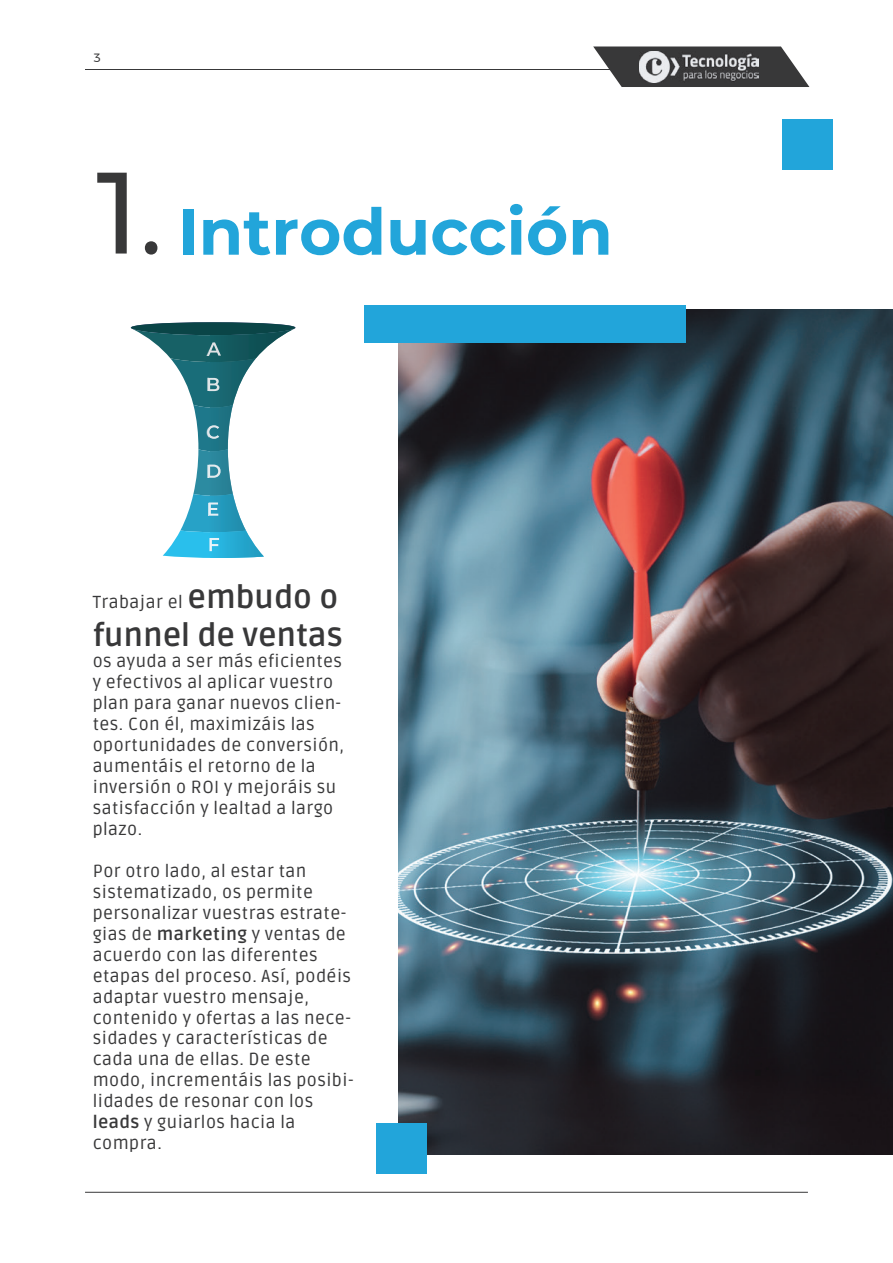
<style>
.page{position:relative;width:893px;height:1263px;background:#fff}
.page>*{position:absolute;margin:0;border:0;box-sizing:border-box;transform-origin:0 0}
.t1{font:700 64.5px "Montserrat";color:#22a5da}
.t2{font:700 31.5px "Ruda";color:#383839}
.t3{font:600 18.9px "Montserrat";color:#dfe3e5}
.t4{font:600 18.9px "Montserrat";color:#e1e6e8}
.t5{font:600 18.9px "Montserrat";color:#e3e8ec}
.t6{font:600 18.9px "Montserrat";color:#e5ecef}
.t7{font:600 18.9px "Montserrat";color:#e7eff5}
.t8{font:17.4px/21px "Ruda";letter-spacing:.025em;color:#383839}
.t9{font:12px "Montserrat";color:#383839}
.s1{font-weight:400;font-size:115.5px;color:#383839}
.s2{font-weight:700;font-size:31.5px}
.s3{font-weight:700}
</style>
<div class="page">
<hr style="left:85px;top:69px;width:673px;height:1px;background:#383839">
<hr style="left:85px;top:1192px;width:723px;height:1px;background:#383839">
<svg style="left:593px;top:47px;width:216px;height:40px"></svg>
<img style="left:639px;top:51px;width:119px;height:31px">
<div style="left:782px;top:119px;width:51px;height:51px;background:#22a5da"></div>
<img style="left:398px;top:310px;width:495px;height:845px">
<svg style="left:130px;top:322px;width:166px;height:236px"></svg>
<div style="left:364px;top:305px;width:322px;height:37px;background:#22a5da"></div>
<div style="left:376px;top:1123px;width:51px;height:51px;background:#22a5da"></div>
<p class="t9" style="left:94px;top:49px;width:9px">3</p>
<h1 class="t1" style="left:97px;top:185px;width:518px"><span class="s1">1.</span> Introducción</h1>
<p class="t3" style="left:207px;top:335px;width:16px">A</p>
<p class="t4" style="left:206px;top:371px;width:16px">B</p>
<p class="t5" style="left:206px;top:418px;width:15px">C</p>
<p class="t6" style="left:206px;top:458px;width:17px">D</p>
<p class="t7" style="left:207px;top:496px;width:14px">E</p>
<p class="t8" style="left:93px;top:592px;width:247px">Trabajar el <span class="s2">embudo o</span></p>
<h2 class="t2" style="left:93px;top:618px;width:252px">funnel de ventas</h2>
<p class="t8" style="left:93px;top:651px;width:253px">os ayuda a ser más eficientes y efectivos al aplicar vuestro plan para ganar nuevos clien&shy;tes. Con él, maximizáis las oportunidades de conversión, aumentáis el retorno de la inversión o ROI y mejoráis su satisfacción y lealtad a largo plazo.</p>
<p class="t8" style="left:93px;top:860px;width:262px">Por otro lado, al estar tan sistematizado, os permite personalizar vuestras estrate&shy;gias de <span class="s3">marketing</span> y ventas de acuerdo con las diferentes etapas del proceso. Así, podéis adaptar vuestro mensaje, contenido y ofertas a las nece&shy;sidades y características de cada una de ellas. De este modo, incrementáis las posibi&shy;lidades de resonar con los <span class="s3">leads</span> y guiarlos hacia la compra.</p>
</div>
